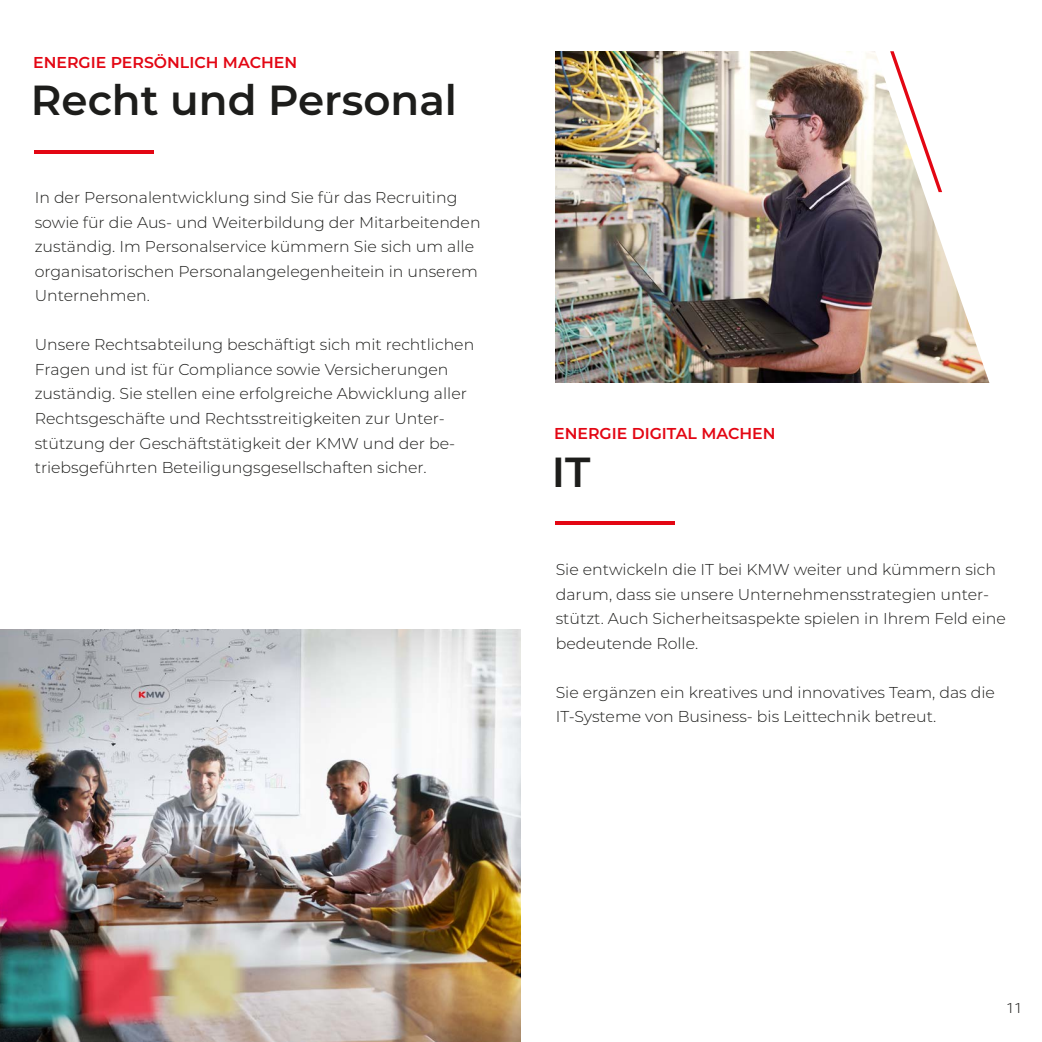
<style>
.page{position:relative;width:1042px;height:1042px;background:#fff}
.page>*{position:absolute;margin:0;border:0;box-sizing:border-box;transform-origin:0 0}
.t1{font:600 42px "Montserrat";color:#1d1d1b}
.t2{font:300 15.75px/24.5px "Montserrat";color:#1d1d1b}
.t3{font:600 15.75px "Montserrat";color:#e30613}
.t4{font:300 14px "Roboto";color:#1d1d1b}
</style>
<div class="page">
<img style="left:556px;top:51px;width:304px;height:332px">
<svg style="left:860px;top:51px;width:130px;height:332px"></svg>
<svg style="left:890px;top:51px;width:52px;height:141px"></svg>
<img style="left:0;top:629px;width:521px;height:413px">
<hr style="left:35px;top:150px;width:119px;height:3px;background:#e30613">
<hr style="left:556px;top:521px;width:119px;height:4px;background:#e30613">
<p class="t3" style="left:33px;top:51px;width:265px">ENERGIE PERSÖNLICH MACHEN</p>
<h1 class="t1" style="left:31px;top:70px;width:427px">Recht und Personal</h1>
<p class="t2" style="left:35px;top:185px;width:447px">In der Personalentwicklung sind Sie für das Recruiting sowie für die Aus- und Weiterbildung der Mitarbeitenden zuständig. Im Personalservice kümmern Sie sich um alle organisatorischen Personalangelegenheitein in unserem Unternehmen.</p>
<p class="t2" style="left:35px;top:332px;width:441px">Unsere Rechtsabteilung beschäftigt sich mit rechtlichen Fragen und ist für Compliance sowie Versicherungen zuständig. Sie stellen eine erfolgreiche Abwicklung aller Rechtsgeschäfte und Rechtsstreitigkeiten zur Unter&shy;stützung der Geschäftstätigkeit der KMW und der be&shy;triebsgeführten Beteiligungsgesellschaften sicher.</p>
<p class="t3" style="left:554px;top:423px;width:223px">ENERGIE DIGITAL MACHEN</p>
<h1 class="t1" style="left:552px;top:442px;width:40px">IT</h1>
<p class="t2" style="left:556px;top:557px;width:452px">Sie entwickeln die IT bei KMW weiter und kümmern sich darum, dass sie unsere Unternehmensstrategien unter&shy;stützt. Auch Sicherheitsaspekte spielen in Ihrem Feld eine bedeutende Rolle.</p>
<p class="t2" style="left:556px;top:679px;width:441px">Sie ergänzen ein kreatives und innovatives Team, das die<br>IT-Systeme von Business- bis Leittechnik betreut.</p>
<p class="t4" style="left:1006px;top:998px;width:17px">11</p>
</div>
